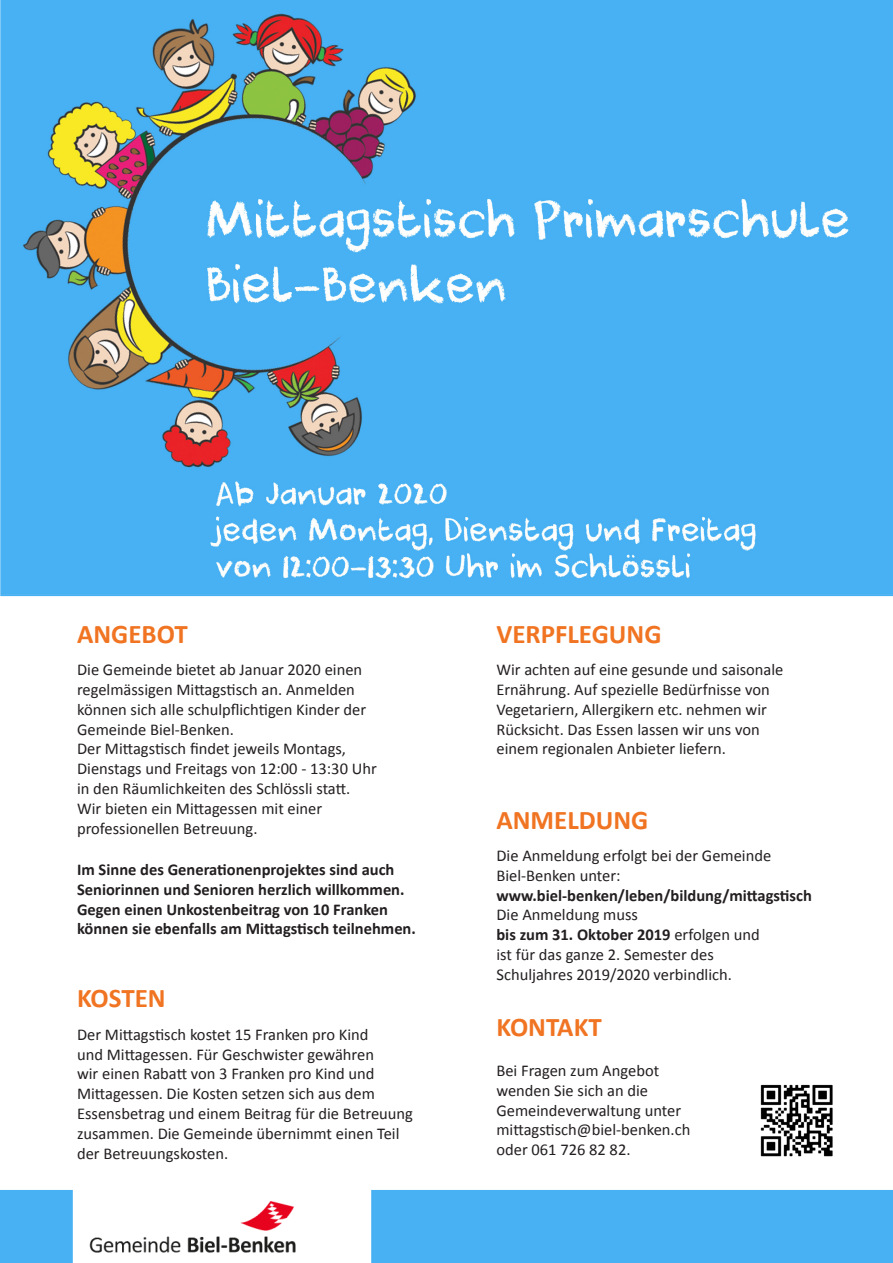
<style>
.page{position:relative;width:893px;height:1263px;background:#fff}
.page>*{position:absolute;margin:0;border:0;box-sizing:border-box;transform-origin:0 0}
.t1{font:700 27px "Calibri";color:#f07422}
.t2{font:16.5px/19.8px "Calibri";color:#231f20}
.t3{font:700 16.5px/19.8px "Calibri";color:#231f20}
.s1{font-weight:700}
</style>
<div class="page">
<div style="left:0;top:1191px;width:892px;height:72px;background:#48b1f3"></div>
<div style="left:0;top:1190px;width:893px;height:73px;border:2px solid #48b1f3"></div>
<svg style="left:0;top:0;width:893px;height:596px;background:#59b0e5"></svg>
<img style="left:760px;top:1084px;width:73px;height:73px">
<div style="left:73px;top:1190px;width:298px;height:73px;background:#fff"></div>
<img style="left:75px;top:1195px;width:230px;height:66px">
<p class="t1" style="left:77px;top:616px;width:112px">ANGEBOT</p>
<p class="t2" style="left:77px;top:660px;width:291px">Die Gemeinde bietet ab Januar 2020 einen regelmässigen Mittagstisch an. Anmelden können sich alle schulpflichtigen Kinder der Gemeinde Biel-Benken.</p>
<p class="t2" style="left:77px;top:739px;width:301px">Der Mittagstisch findet jeweils Montags, Dienstags und Freitags von 12:00 - 13:30 Uhr in den Räumlichkeiten des Schlössli statt.<br>Wir bieten ein Mittagessen mit einer professionellen Betreuung.</p>
<p class="t3" style="left:77px;top:859px;width:340px">Im Sinne des Generationenprojektes sind auch Seniorinnen und Senioren herzlich willkommen.<br>Gegen einen Unkostenbeitrag von 10 Franken können sie ebenfalls am Mittagstisch teilnehmen.</p>
<p class="t1" style="left:77px;top:981px;width:90px">KOSTEN</p>
<p class="t2" style="left:77px;top:1024px;width:337px">Der Mittagstisch kostet 15 Franken pro Kind<br>und Mittagessen. Für Geschwister gewähren<br>wir einen Rabatt von 3 Franken pro Kind und Mittagessen. Die Kosten setzen sich aus dem Essensbetrag und einem Beitrag für die Betreuung zusammen. Die Gemeinde übernimmt einen Teil</p>
<p class="t2" style="left:77px;top:1143px;width:153px">der Betreuungskosten.</p>
<p class="t1" style="left:496px;top:616px;width:167px">VERPFLEGUNG</p>
<p class="t2" style="left:496px;top:660px;width:289px">Wir achten auf eine gesunde und saisonale</p>
<p class="t2" style="left:496px;top:680px;width:275px">Ernährung. Auf spezielle Bedürfnisse von</p>
<p class="t2" style="left:496px;top:699px;width:272px">Vegetariern, Allergikern etc. nehmen wir</p>
<p class="t2" style="left:496px;top:719px;width:265px">Rücksicht. Das Essen lassen wir uns von</p>
<p class="t2" style="left:496px;top:739px;width:231px">einem regionalen Anbieter liefern.</p>
<p class="t1" style="left:496px;top:802px;width:153px">ANMELDUNG</p>
<p class="t2" style="left:496px;top:846px;width:276px">Die Anmeldung erfolgt bei der Gemeinde</p>
<p class="t2" style="left:496px;top:865px;width:126px">Biel-Benken unter:</p>
<p class="t2" style="left:496px;top:885px;width:317px"><span class="s1">www.biel-benken/leben/bildung/mittagstisch </span>Die Anmeldung muss<br><span class="s1">bis zum 31. Oktober 2019</span> erfolgen und<br>ist für das ganze 2. Semester des<br>Schuljahres 2019/2020 verbindlich.</p>
<p class="t1" style="left:496px;top:1010px;width:107px">KONTAKT</p>
<p class="t2" style="left:496px;top:1061px;width:164px">Bei Fragen zum Angebot wenden Sie sich an die</p>
<p class="t2" style="left:496px;top:1100px;width:186px">Gemeindeverwaltung unter</p>
<p class="t2" style="left:496px;top:1120px;width:195px">mittagstisch@biel-benken.ch</p>
<p class="t2" style="left:496px;top:1140px;width:136px">oder 061 726 82 82.</p>
</div>
